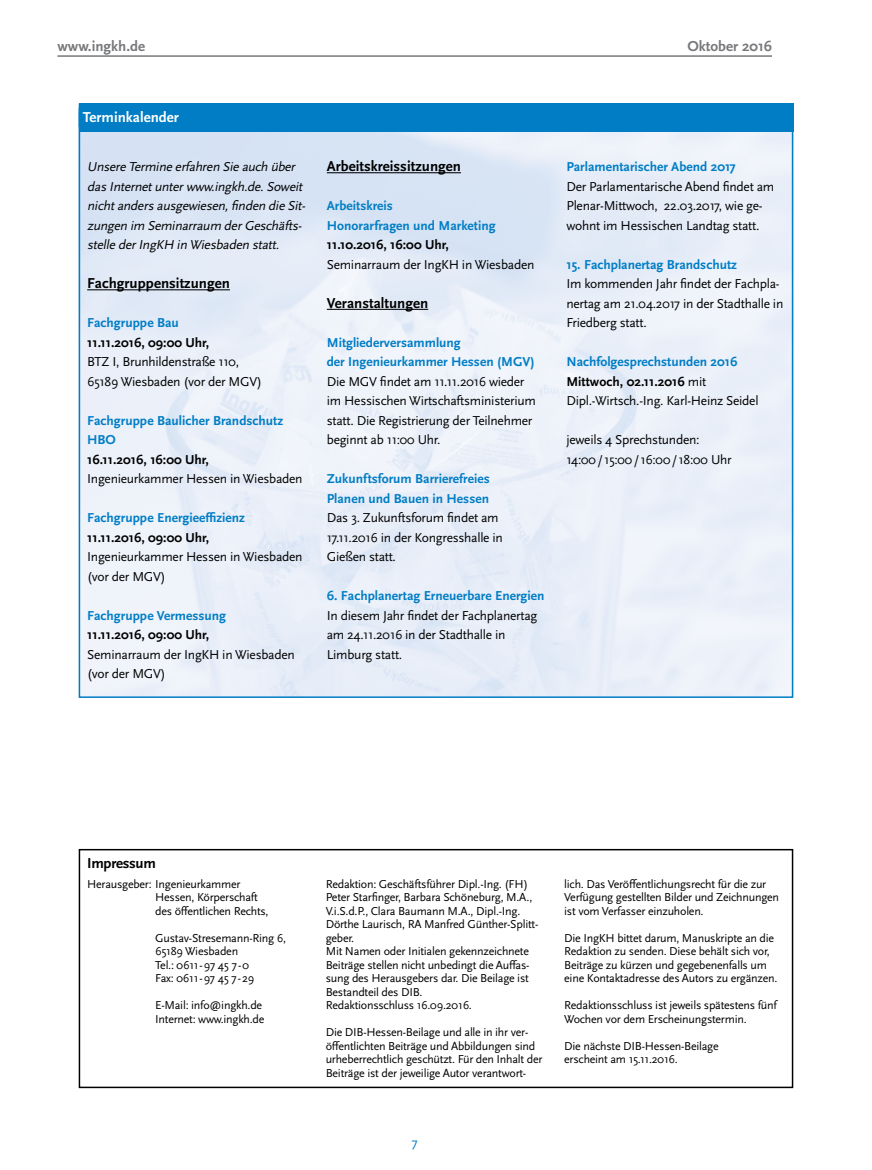
<style>
.page{position:relative;width:872px;height:1170px;background:#fff}
.page>*{position:absolute;margin:0;border:0;box-sizing:border-box;transform-origin:0 0}
.t1{font:700 15px "Scala Sans OT";color:#000}
.t2{font:700 15px "Scala Sans OT";color:#77787b}
.t3{font:700 15px "Scala Sans OT";color:#fff}
.t4{font:700 15px "Scala Sans OT";letter-spacing:-.02em;color:#000}
.t5{font:13.5px/19.5px "Scala Sans OT";letter-spacing:-.02em;color:#000}
.t6{font:700 13.5px/19.5px "Scala Sans OT";color:#007dc5}
.t7{font:italic 13.5px/19.5px "Scala Sans OT";color:#000}
.t8{font:700 13.5px "Scala Sans OT";color:#000}
.t9{font:13.5px "Scala Sans OT";color:#007dc5}
.t10{font:12px/13.5px "Scala Sans OT";letter-spacing:-.02em;color:#000}
.s1{font-weight:700;color:#007dc5}
.s2{font-weight:700}
</style>
<div class="page">
<hr style="left:57px;top:55px;width:715px;height:2px;background:#77787b">
<div style="left:79px;top:848px;width:714px;height:240px;border:2px solid #000"></div>
<div style="left:79px;top:104px;width:714px;height:28px;background:#007dc5"></div>
<hr style="left:87px;top:289px;width:143px;height:1px;background:#000">
<hr style="left:327px;top:172px;width:134px;height:1px;background:#000">
<hr style="left:327px;top:309px;width:101px;height:1px;background:#000">
<p class="t2" style="left:57px;top:37px;width:89px">www.ingkh.de</p>
<p class="t2" style="left:687px;top:37px;width:86px">Oktober 2016</p>
<p class="t3" style="left:83px;top:109px;width:97px">Terminkalender</p>
<p class="t7" style="left:87px;top:157px;width:222px">Unsere Termine erfahren Sie auch über das Internetunterwww.ingkh.de.Soweit nichtanders ausgewiesen,finden die Sit&shy;zungen im Seminarraum derGeschäfts&shy;stelle derIngKH in Wiesbaden statt.</p>
<p class="t1" style="left:87px;top:275px;width:144px">Fachgruppensitzungen</p>
<p class="t6" style="left:87px;top:313px;width:93px">Fachgruppe Bau</p>
<p class="t8" style="left:87px;top:335px;width:123px">11.11.2016, 09:00 Uhr,</p>
<p class="t5" style="left:87px;top:352px;width:176px">BTZ I, Brunhildenstraße 110,<br>65189 Wiesbaden (vor der MGV)</p>
<p class="t6" style="left:87px;top:411px;width:197px">Fachgruppe Baulicher Brandschutz<br>HBO</p>
<p class="t8" style="left:87px;top:452px;width:123px">16.11.2016, 16:00 Uhr,</p>
<p class="t5" style="left:87px;top:469px;width:217px">Ingenieurkammer Hessen in Wiesbaden</p>
<p class="t6" style="left:87px;top:508px;width:159px">Fachgruppe Energieeffizienz</p>
<p class="t8" style="left:87px;top:530px;width:123px">11.11.2016, 09:00 Uhr,</p>
<p class="t5" style="left:87px;top:547px;width:217px">Ingenieurkammer Hessen in Wiesbaden (vor der MGV)</p>
<p class="t6" style="left:87px;top:606px;width:140px">Fachgruppe Vermessung</p>
<p class="t8" style="left:87px;top:627px;width:123px">11.11.2016, 09:00 Uhr,</p>
<p class="t5" style="left:87px;top:645px;width:209px">Seminarraum der IngKH in Wiesbaden (vor der MGV)</p>
<p class="t1" style="left:327px;top:158px;width:136px">Arbeitskreissitzungen</p>
<p class="t6" style="left:327px;top:196px;width:170px">Arbeitskreis<br>Honorarfragen und Marketing</p>
<p class="t8" style="left:327px;top:237px;width:123px">11.10.2016, 16:00 Uhr,</p>
<p class="t5" style="left:327px;top:255px;width:209px">Seminarraum der IngKH in Wiesbaden</p>
<p class="t1" style="left:327px;top:294px;width:103px">Veranstaltungen</p>
<p class="t6" style="left:327px;top:333px;width:209px">Mitgliederversammlung<br>der Ingenieurkammer Hessen (MGV)</p>
<p class="t5" style="left:327px;top:372px;width:211px">Die MGV findet am 11.11.2016 wieder im Hessischen Wirtschaftsministerium statt. Die Registrierung der Teilnehmer beginnt ab 11:00 Uhr.</p>
<p class="t6" style="left:327px;top:469px;width:164px">Zukunftsforum Barrierefreies<br>Planen und Bauen in Hessen</p>
<p class="t5" style="left:327px;top:508px;width:178px">Das 3. Zukunftsforum findet am<br>17.11.2016 in der Kongresshalle in<br>Gießen statt.</p>
<p class="t6" style="left:327px;top:586px;width:219px">6. Fachplanertag Erneuerbare Energien</p>
<p class="t5" style="left:327px;top:606px;width:212px">In diesem Jahr findet der Fachplanertag am 24.11.2016 in der Stadthalle in<br>Limburg statt.</p>
<p class="t6" style="left:566px;top:157px;width:171px">Parlamentarischer Abend 2017</p>
<p class="t5" style="left:566px;top:177px;width:209px">Der Parlamentarische Abend findet am<br>Plenar-Mittwoch, 22.03.2017, wie ge&shy;wohnt im Hessischen Landtag statt.</p>
<p class="t6" style="left:566px;top:254px;width:172px">15. Fachplanertag Brandschutz</p>
<p class="t5" style="left:566px;top:274px;width:218px">Im kommenden Jahr findet der Fachpla&shy;nertag am 21.04.2017 in der Stadthalle in<br>Friedberg statt.</p>
<p class="t5" style="left:566px;top:352px;width:194px"><span class="s1">Nachfolgesprechstunden 2016<br></span><span class="s2">Mittwoch, 02.11.2016</span> mit<br>Dipl.-Wirtsch.-Ing. Karl-Heinz Seidel</p>
<p class="t5" style="left:566px;top:430px;width:167px">jeweils 4 Sprechstunden:<br>14:00/15:00/16:00/18:00 Uhr</p>
<p class="t4" style="left:87px;top:855px;width:70px">Impressum</p>
<p class="t10" style="left:155px;top:877px;width:115px;text-indent:-68px">Herausgeber: Ingenieurkammer<br>Hessen, Körperschaft des öffentlichen Rechts,</p>
<p class="t10" style="left:155px;top:931px;width:132px">Gustav-Stresemann-Ring 6,<br>65189 Wiesbaden<br>Tel.: 0611 - 97 45 7 - 0<br>Fax: 0611 - 97 45 7 - 29</p>
<p class="t10" style="left:155px;top:998px;width:111px">E-Mail: info@ingkh.de<br>Internet: www.ingkh.de</p>
<p class="t10" style="left:326px;top:877px;width:214px">Redaktion: Geschäftsführer Dipl.-Ing. (FH)<br>Peter Starfinger, Barbara Schöneburg, M.A., V.i.S.d.P., Clara Baumann M.A., Dipl.-Ing.<br>Dörthe Laurisch, RA Manfred Günther-Splitt&shy;geber.<br>Mit Namen oder Initialen gekennzeichnete Beiträge stellen nicht unbedingt die Auffas&shy;sung des Herausgebers dar. Die Beilage ist Bestandteil des DIB.<br>Redaktionsschluss 16.09.2016.</p>
<p class="t10" style="left:326px;top:1025px;width:218px">Die DIB-Hessen-Beilage und alle in ihr ver&shy;öffentlichten Beiträge und Abbildungen sind urheberrechtlich geschützt. Für den Inhalt der Beiträge ist der jeweilige Autor verantwort-</p>
<p class="t10" style="left:564px;top:877px;width:216px">lich. Das Veröffentlichungsrecht für die zur<br>Verfügung gestellten Bilder und Zeichnungen ist vom Verfasser einzuholen.</p>
<p class="t10" style="left:564px;top:931px;width:215px">Die IngKH bittet darum, Manuskripte an die Redaktion zu senden. Diese behält sich vor, Beiträge zu kürzen und gegebenenfalls um eine Kontaktadresse des Autors zu ergänzen.</p>
<p class="t10" style="left:564px;top:998px;width:214px">Redaktionsschluss ist jeweils spätestens fünf<br>Wochen vor dem Erscheinungstermin.</p>
<p class="t10" style="left:564px;top:1039px;width:156px">Die nächste DIB-Hessen-Beilage erscheint am 15.11.2016.</p>
<p class="t9" style="left:411px;top:1134px;width:8px">7</p>
</div>
